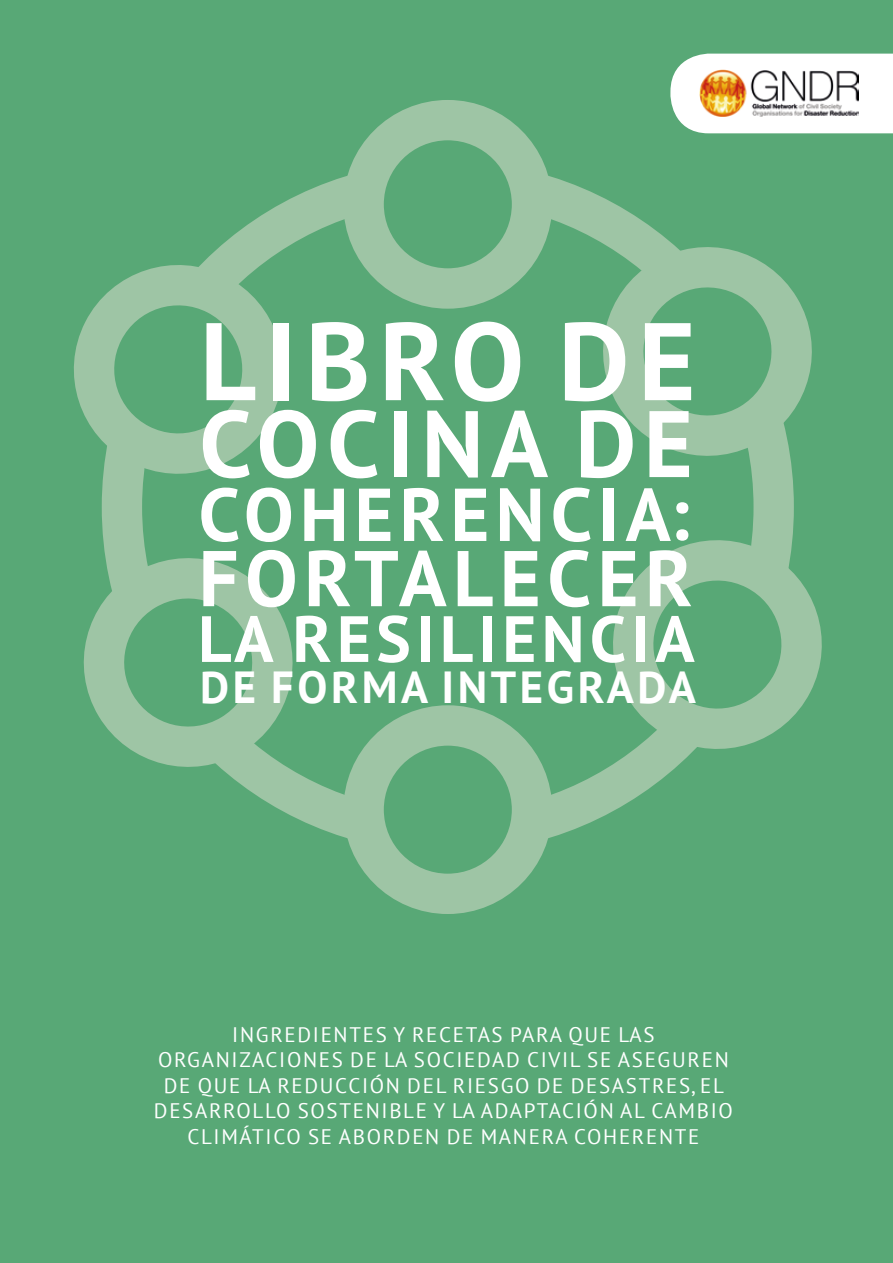
<style>
.page{position:relative;width:893px;height:1263px;background:#58a876}
.page>*{position:absolute;margin:0;border:0;box-sizing:border-box;transform-origin:0 0}
.t1{font:700 110.1px "PT Sans";letter-spacing:.08em;color:#fff}
.t2{font:700 94.2px "PT Sans";letter-spacing:.08em;color:#fff}
.t3{font:700 78.75px "PT Sans";letter-spacing:.08em;color:#fff}
.t4{font:700 74.7px "PT Sans";letter-spacing:.08em;color:#fff}
.t5{font:700 65.25px "PT Sans";letter-spacing:.08em;color:#fff}
.t6{font:700 44.85px "PT Sans";letter-spacing:.08em;color:#fff}
.t7{font:21px/25.5px "PT Sans";letter-spacing:.08em;color:#fff;text-align:center}
</style>
<div class="page">
<div style="left:67px;top:99px;width:754px;height:754px;background:#58a876;border:2px solid #58a876;border-radius:50%"></div>
<svg style="left:364px;top:120px;width:168px;height:168px"></svg>
<div style="left:343px;top:100px;width:209px;height:209px;border:40px solid #9ec5a5;border-radius:50%"></div>
<svg style="left:364px;top:725px;width:168px;height:169px"></svg>
<div style="left:343px;top:705px;width:209px;height:209px;border:40px solid #9ec5a5;border-radius:50%"></div>
<svg style="left:621px;top:511px;width:201px;height:267px"></svg>
<svg style="left:82px;top:235px;width:226px;height:268px"></svg>
<svg style="left:556px;top:200px;width:265px;height:279px"></svg>
<svg style="left:69px;top:511px;width:263px;height:279px"></svg>
<div style="left:670px;top:54px;width:223px;height:79px;background:#fff"></div>
<img style="left:700px;top:70px;width:159px;height:47px">
<h1 class="t1" style="left:200px;top:288px;width:497px">LIBRO DE</h1>
<h2 class="t2" style="left:199px;top:381px;width:495px">COCINA DE</h2>
<h3 class="t4" style="left:198px;top:465px;width:492px">COHERENCIA:</h3>
<h3 class="t3" style="left:199px;top:526px;width:495px">FORTALECER</h3>
<h3 class="t5" style="left:198px;top:596px;width:498px">LA RESILIENCIA</h3>
<h3 class="t6" style="left:200px;top:657px;width:497px">DE FORMA INTEGRADA</h3>
<p class="t7" style="left:154px;top:1021px;width:580px">INGREDIENTES Y RECETAS PARA QUE LAS ORGANIZACIONES DE LA SOCIEDAD CIVIL SE ASEGUREN DE QUE LA REDUCCIÓN DEL RIESGO DE DESASTRES, EL DESARROLLO SOSTENIBLE Y LA ADAPTACIÓN AL CAMBIO CLIMÁTICO SE ABORDEN DE MANERA COHERENTE</p>
</div>
